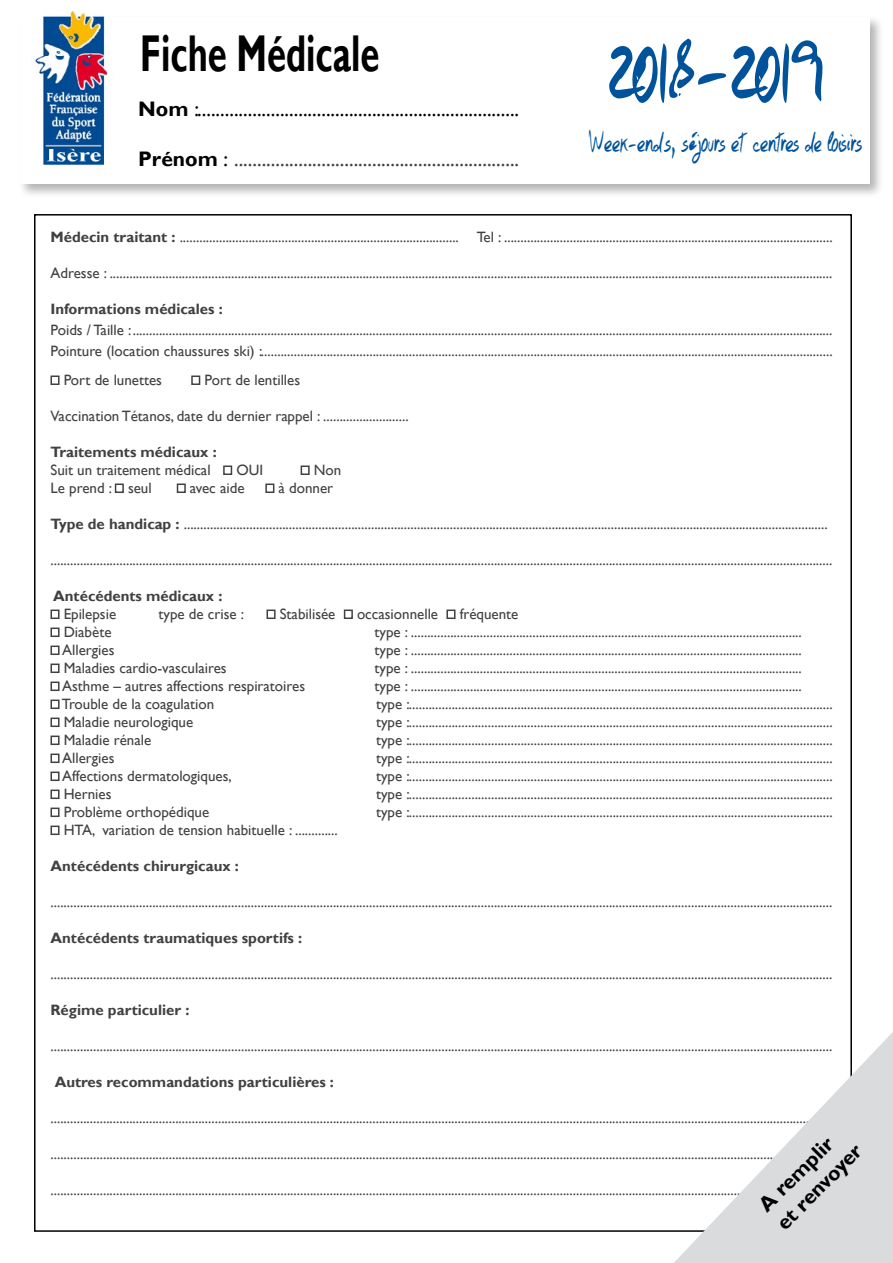
<style>
.page{position:relative;width:893px;height:1263px;background:#fff}
.page>*{position:absolute;margin:0;border:0;box-sizing:border-box;transform-origin:0 0}
.t1{font:146.25px "Hand Test";color:#00539b;scale:.6 1}
.t2{font:700 51.75px "Gill Sans";color:#000;scale:.67 1}
.t3{font:37.5px "Hand Test";color:#00539b;scale:.6 1}
.t4{font:21px "Gill Sans";color:#000}
.t5{font:21px "Gill Sans";color:#414042}
.t6{font:700 21px "Gill Sans";color:#000}
.t7{font:15px "Gill Sans";color:#414042}
.t8{font:700 15px "Gill Sans";color:#414042}
.s1{font-weight:700}
.s2{font-weight:700;color:#000}
.s3{color:#000}
</style>
<div class="page">
<div style="left:50px;top:375px;width:10px;height:10px;border:2px solid #414042"></div>
<div style="left:191px;top:375px;width:9px;height:10px;border:2px solid #414042"></div>
<div style="left:223px;top:465px;width:9px;height:10px;border:2px solid #414042"></div>
<div style="left:301px;top:465px;width:9px;height:10px;border:2px solid #414042"></div>
<div style="left:115px;top:483px;width:9px;height:10px;border:2px solid #414042"></div>
<div style="left:177px;top:483px;width:9px;height:10px;border:2px solid #414042"></div>
<div style="left:265px;top:483px;width:9px;height:10px;border:2px solid #414042"></div>
<div style="left:50px;top:609px;width:10px;height:10px;border:2px solid #414042"></div>
<div style="left:266px;top:609px;width:10px;height:10px;border:2px solid #414042"></div>
<div style="left:344px;top:609px;width:9px;height:10px;border:2px solid #414042"></div>
<div style="left:446px;top:609px;width:9px;height:10px;border:2px solid #414042"></div>
<div style="left:50px;top:627px;width:10px;height:10px;border:2px solid #414042"></div>
<div style="left:50px;top:645px;width:10px;height:10px;border:2px solid #414042"></div>
<div style="left:50px;top:663px;width:10px;height:10px;border:2px solid #414042"></div>
<div style="left:50px;top:681px;width:10px;height:10px;border:2px solid #414042"></div>
<div style="left:50px;top:699px;width:10px;height:10px;border:2px solid #414042"></div>
<div style="left:50px;top:717px;width:10px;height:10px;border:2px solid #414042"></div>
<div style="left:50px;top:735px;width:10px;height:10px;border:2px solid #414042"></div>
<div style="left:50px;top:753px;width:10px;height:10px;border:2px solid #414042"></div>
<div style="left:50px;top:771px;width:10px;height:10px;border:2px solid #414042"></div>
<div style="left:50px;top:789px;width:10px;height:10px;border:2px solid #414042"></div>
<div style="left:50px;top:807px;width:10px;height:10px;border:2px solid #414042"></div>
<div style="left:50px;top:825px;width:10px;height:10px;border:2px solid #414042"></div>
<div style="left:18px;top:15px;width:866px;height:183px;background:#000;opacity:.3"></div>
<div style="left:20px;top:17px;width:850px;height:166px;background:#fff"></div>
<img style="left:32px;top:11px;width:81px;height:154px">
<svg style="left:674px;top:1032px;width:219px;height:231px"></svg>
<p class="t2" style="left:140px;top:22px;width:358px">Fiche Médicale</p>
<p class="t4" style="left:138px;top:97px;width:382px"><span class="s1">Nom</span> :......................................................................</p>
<p class="t5" style="left:138px;top:147px;width:383px"><span class="s2">Prénom</span> <span class="s3">:</span> ..............................................................</p>
<p class="t1" style="left:608px;top:-37px;width:361px">2018-2019</p>
<p class="t3" style="left:589px;top:116px;width:457px">Week-ends, séjours et centres de loisirs</p>
<p class="t7" style="left:50px;top:229px;width:784px"><span class="s1">Médecin traitant :</span> ..................................................................................... Tel : ....................................................................................................</p>
<p class="t7" style="left:50px;top:265px;width:783px">Adresse : ............................................................................................................................................................................................................................</p>
<p class="t8" style="left:50px;top:300px;width:174px">Informations médicales :</p>
<p class="t7" style="left:50px;top:322px;width:783px">Poids / Taille :.....................................................................................................................................................................................................................</p>
<p class="t7" style="left:50px;top:343px;width:784px">Pointure (location chaussures ski) :..............................................................................................................................................................................</p>
<p class="t7" style="left:64px;top:371px;width:100px">Port de lunettes</p>
<p class="t7" style="left:204px;top:371px;width:97px">Port de lentilles</p>
<p class="t7" style="left:50px;top:407px;width:360px">Vaccination Tétanos, date du dernier rappel : ..........................</p>
<p class="t8" style="left:50px;top:443px;width:168px">Traitements médicaux :</p>
<p class="t7" style="left:50px;top:461px;width:162px">Suit un traitement médical</p>
<p class="t7" style="left:236px;top:461px;width:28px">OUI</p>
<p class="t7" style="left:314px;top:461px;width:29px">Non</p>
<p class="t7" style="left:50px;top:479px;width:103px">Le prend : seul</p>
<p class="t7" style="left:190px;top:479px;width:56px">avec aide</p>
<p class="t7" style="left:279px;top:479px;width:56px">à donner</p>
<p class="t7" style="left:50px;top:515px;width:779px"><span class="s1">Type de handicap :</span> ....................................................................................................................................................................................................</p>
<p class="t7" style="left:50px;top:551px;width:783px">..............................................................................................................................................................................................................................................</p>
<p class="t8" style="left:53px;top:587px;width:171px">Antécédents médicaux :</p>
<p class="t7" style="left:64px;top:605px;width:54px">Epilepsie</p>
<p class="t7" style="left:159px;top:605px;width:87px">type de crise :</p>
<p class="t7" style="left:280px;top:605px;width:57px">Stabilisée</p>
<p class="t7" style="left:357px;top:605px;width:83px">occasionnelle</p>
<p class="t7" style="left:460px;top:605px;width:60px">fréquente</p>
<p class="t7" style="left:64px;top:623px;width:49px">Diabète</p>
<p class="t7" style="left:375px;top:623px;width:429px">type : .......................................................................................................................</p>
<p class="t7" style="left:62px;top:641px;width:54px">Allergies</p>
<p class="t7" style="left:375px;top:641px;width:429px">type : .......................................................................................................................</p>
<p class="t7" style="left:64px;top:659px;width:164px">Maladies cardio-vasculaires</p>
<p class="t7" style="left:375px;top:659px;width:429px">type : .......................................................................................................................</p>
<p class="t7" style="left:62px;top:677px;width:244px">Asthme – autres affections respiratoires</p>
<p class="t7" style="left:375px;top:677px;width:429px">type : .......................................................................................................................</p>
<p class="t7" style="left:62px;top:695px;width:154px">Trouble de la coagulation</p>
<p class="t7" style="left:376px;top:695px;width:458px">type :.................................................................................................................................</p>
<p class="t7" style="left:64px;top:713px;width:131px">Maladie neurologique</p>
<p class="t7" style="left:376px;top:713px;width:458px">type :.................................................................................................................................</p>
<p class="t7" style="left:64px;top:731px;width:89px">Maladie rénale</p>
<p class="t7" style="left:376px;top:731px;width:458px">type :.................................................................................................................................</p>
<p class="t7" style="left:62px;top:749px;width:54px">Allergies</p>
<p class="t7" style="left:376px;top:749px;width:458px">type :.................................................................................................................................</p>
<p class="t7" style="left:62px;top:767px;width:171px">Affections dermatologiques,</p>
<p class="t7" style="left:376px;top:767px;width:458px">type :.................................................................................................................................</p>
<p class="t7" style="left:64px;top:785px;width:49px">Hernies</p>
<p class="t7" style="left:376px;top:785px;width:458px">type :.................................................................................................................................</p>
<p class="t7" style="left:64px;top:803px;width:147px">Problème orthopédique</p>
<p class="t7" style="left:376px;top:803px;width:458px">type :.................................................................................................................................</p>
<p class="t7" style="left:64px;top:821px;width:276px">HTA, variation de tension habituelle : .............</p>
<p class="t8" style="left:50px;top:857px;width:190px">Antécédents chirurgicaux :</p>
<p class="t7" style="left:50px;top:893px;width:783px">..............................................................................................................................................................................................................................................</p>
<p class="t8" style="left:50px;top:929px;width:253px">Antécédents traumatiques sportifs :</p>
<p class="t7" style="left:50px;top:965px;width:783px">..............................................................................................................................................................................................................................................</p>
<p class="t8" style="left:50px;top:1001px;width:140px">Régime particulier :</p>
<p class="t7" style="left:50px;top:1037px;width:783px">..............................................................................................................................................................................................................................................</p>
<p class="t8" style="left:55px;top:1073px;width:281px">Autres recommandations particulières :</p>
<p class="t7" style="left:50px;top:1109px;width:783px">..............................................................................................................................................................................................................................................</p>
<p class="t7" style="left:50px;top:1145px;width:783px">..............................................................................................................................................................................................................................................</p>
<p class="t7" style="left:50px;top:1181px;width:783px">..............................................................................................................................................................................................................................................</p>
<p class="t6" style="left:753px;top:1199px;width:97px;rotate:-45deg">A remplir</p>
<p class="t6" style="left:771px;top:1217px;width:113px;rotate:-45deg">et renvoyer</p>
</div>
